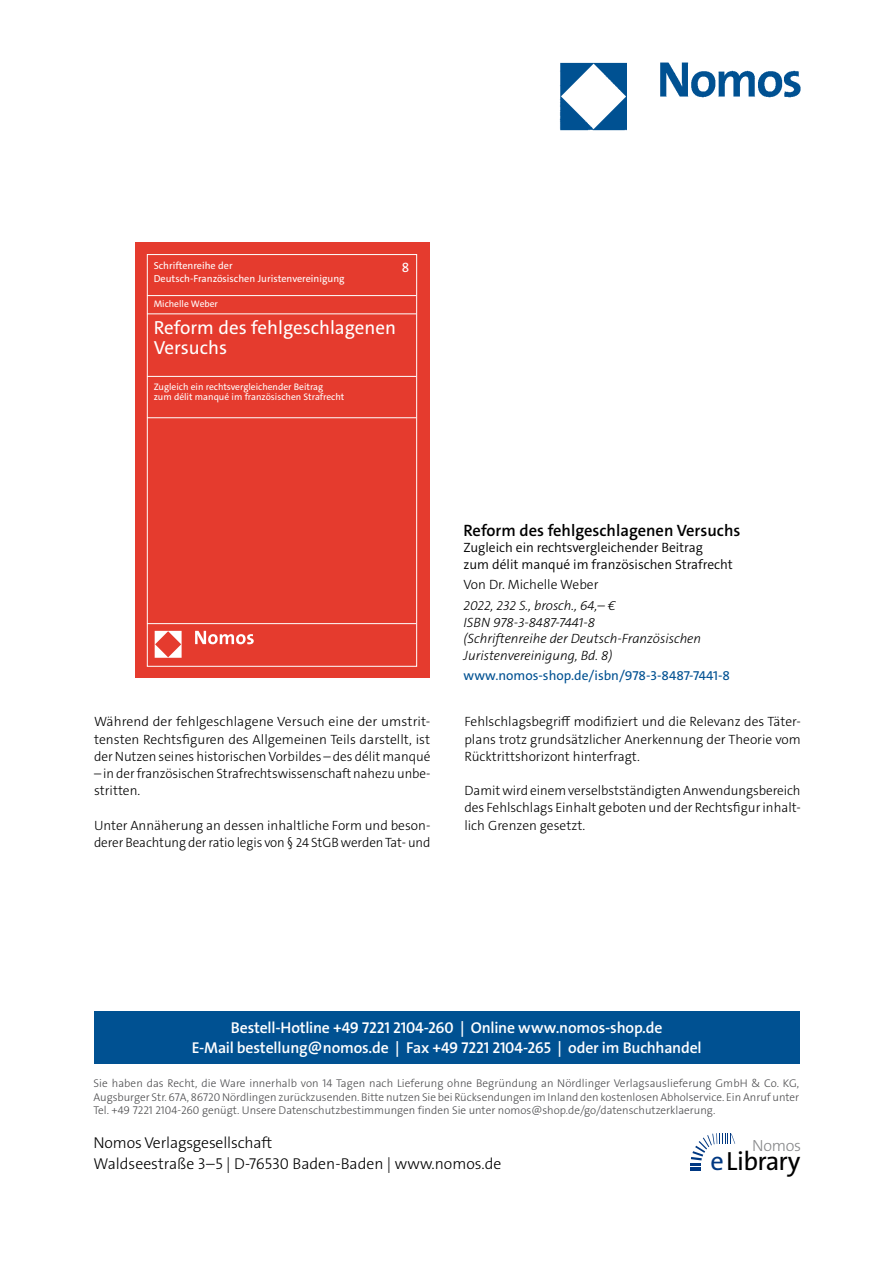
<style>
.page{position:relative;width:893px;height:1263px;background:#fff}
.page>*{position:absolute;margin:0;border:0;box-sizing:border-box;transform-origin:0 0}
.t1{font:26.4px "The Sans Os F";letter-spacing:-.03em;color:#000}
.t2{font:19.05px/20.4px "The Sans C5";color:#fff}
.t3{font:600 16.5px "The Sans C5";color:#000}
.t4{font:300 16.2px "The Sans Os F";letter-spacing:-.02em;color:#87888a}
.t5{font:600 15.75px/21px "The Sans Os F";letter-spacing:-.01em;color:#fff;text-align:center}
.t6{font:300 15.75px/21px "The Sans Os F";color:#000}
.t7{font:300 13.5px/17.2px "The Sans C5";color:#000;text-align:justify}
.t8{font:italic 300 13.5px/16.5px "The Sans C5";color:#000}
.t9{font:300 13.5px/16.5px "The Sans C5";color:#000}
.t10{font:13.5px "The Sans C5";color:#005192}
.t11{font:13.5px "The Sans C5";color:#fff}
.t12{font:300 11.25px/13.5px "The Sans Os F";color:#4b4b4d;text-align:justify}
.t13{font:10.2px/12.1px "The Sans C5";color:#fff}
.t14{font:9.45px/10.8px "The Sans C5";color:#fff}
.s1{color:#003882}
</style>
<div class="page">
<img style="left:559px;top:62px;width:242px;height:69px">
<div style="left:94px;top:1011px;width:705px;height:52px;background:#005192"></div>
<svg style="left:690px;top:1133px;width:45px;height:38px"></svg>
<div style="left:135px;top:242px;width:295px;height:435px;background:#e53b2e"></div>
<div style="left:147px;top:254px;width:270px;height:413px;border:1px solid #fff"></div>
<hr style="left:147px;top:295px;width:269px;height:1px;background:#fff">
<hr style="left:147px;top:376px;width:269px;height:1px;background:#fff">
<hr style="left:147px;top:417px;width:269px;height:1px;background:#fff">
<hr style="left:147px;top:623px;width:269px;height:1px;background:#fff">
<svg style="left:195px;top:631px;width:59px;height:13px"></svg>
<svg style="left:155px;top:631px;width:27px;height:27px"></svg>
<hr style="left:147px;top:313px;width:269px;height:1px;background:#fff">
<p class="t13" style="left:154px;top:260px;width:192px">Schriftenreihe der<br>Deutsch-Französischen Juristenvereinigung</p>
<p class="t11" style="left:402px;top:259px;width:9px">8</p>
<p class="t14" style="left:154px;top:299px;width:66px">Michelle Weber</p>
<h2 class="t2" style="left:154px;top:317px;width:244px">Reform des fehlgeschlagenen<br>Versuchs</h2>
<p class="t14" style="left:154px;top:381px;width:192px">Zugleich ein rechtsvergleichender Beitrag<br>zum délit manqué im französischen Strafrecht</p>
<p class="t7" style="left:94px;top:713px;width:338px">Während der fehlgeschlagene Versuch eine der umstrit&shy;tensten Rechtsfiguren des Allgemeinen Teils darstellt, ist der Nutzen seines historischen Vorbildes – des délit manqué</p>
<p class="t7" style="left:94px;top:765px;width:338px">– in der französischen Strafrechtswissenschaft nahezu unbe&shy;stritten.</p>
<p class="t7" style="left:94px;top:816px;width:338px">Unter Annäherung an dessen inhaltliche Form und beson&shy;derer Beachtung der ratio legis von § 24 StGB werden Tat- und</p>
<p class="t3" style="left:463px;top:519px;width:278px">Reform des fehlgeschlagenen Versuchs</p>
<p class="t9" style="left:463px;top:539px;width:271px">Zugleich ein rechtsvergleichender Beitrag<br>zum délit manqué im französischen Strafrecht</p>
<p class="t7" style="left:463px;top:576px;width:136px">Von Dr. Michelle Weber</p>
<p class="t8" style="left:463px;top:597px;width:239px">2022, 232 S., brosch., 64,– €<br>ISBN 978-3-8487-7441-8<br>(Schriftenreihe der Deutsch-Französischen<br>Juristenvereinigung, Bd. 8)</p>
<p class="t10" style="left:463px;top:667px;width:268px">www.nomos-shop.de/isbn/978-3-8487-7441-8</p>
<p class="t7" style="left:464px;top:713px;width:338px">Fehlschlagsbegriff modifiziert und die Relevanz des Täter&shy;plans trotz grundsätzlicher Anerkennung der Theorie vom Rücktrittshorizont hinterfragt.</p>
<p class="t7" style="left:464px;top:782px;width:338px">Damit wird einem verselbstständigten Anwendungsbereich des Fehlschlags Einhalt geboten und der Rechtsfigur inhalt&shy;lich Grenzen gesetzt.</p>
<p class="t5" style="left:192px;top:1017px;width:511px">Bestell-Hotline +49 7221 2104-260 | Online www.nomos-shop.de<br>E-Mail bestellung@nomos.de | Fax +49 7221 2104-265 | oder im Buchhandel</p>
<p class="t12" style="left:94px;top:1077px;width:707px">Sie haben das Recht, die Ware innerhalb von 14 Tagen nach Lieferung ohne Begründung an Nördlinger Verlagsauslieferung GmbH &amp; Co. KG, Augsburger Str. 67A, 86720 Nördlingen zurückzusenden. Bitte nutzen Sie bei Rücksendungen im Inland den kostenlosen Abholservice. Ein Anruf unter Tel. +49 7221 2104-260 genügt. Unsere Datenschutzbestimmungen finden Sie unter nomos@shop.de/go/datenschutzerklaerung.</p>
<p class="t6" style="left:94px;top:1133px;width:409px">Nomos Verlagsgesellschaft<br>Waldseestraße 3–5 | D-76530 Baden-Baden | www.nomos.de</p>
<p class="t4" style="left:752px;top:1135px;width:51px">Nomos</p>
<h1 class="t1" style="left:710px;top:1151px;width:91px"><span class="s1">e</span>Library</h1>
</div>
